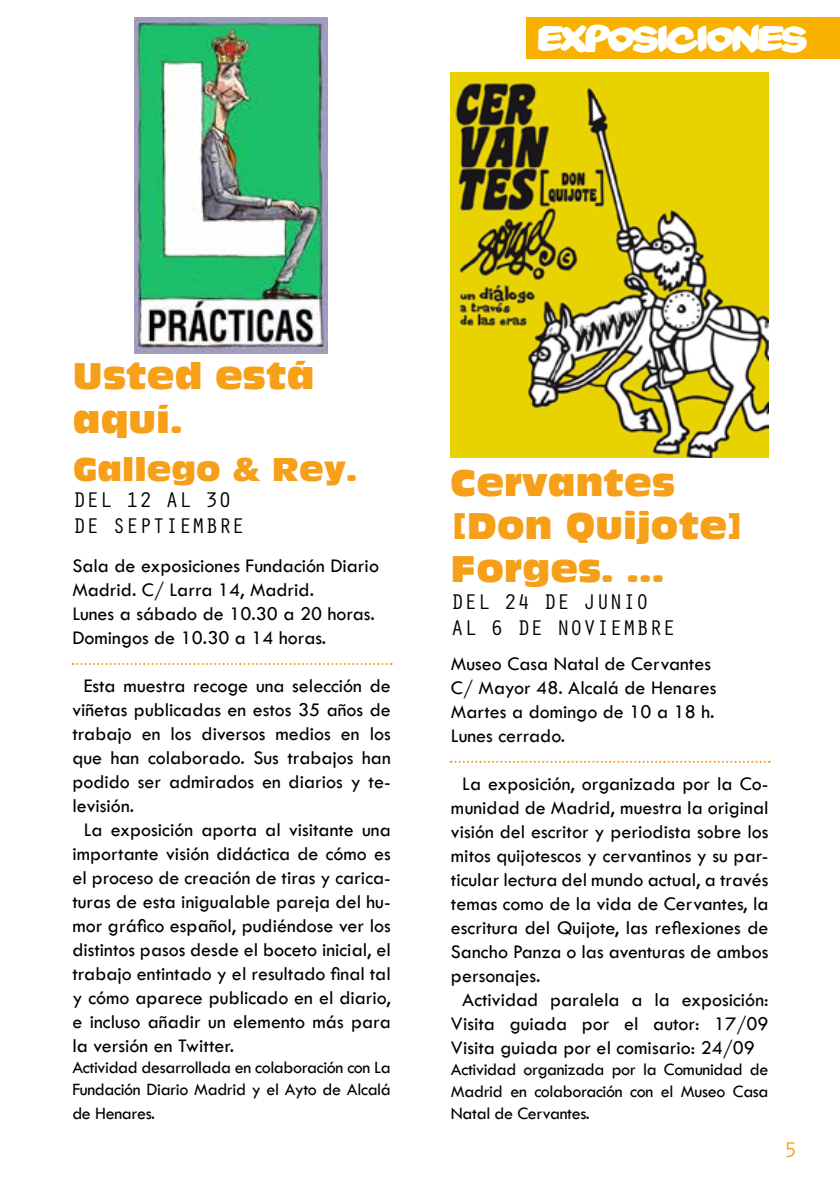
<style>
.page{position:relative;width:840px;height:1191px;background:#fff}
.page>*{position:absolute;margin:0;border:0;box-sizing:border-box;transform-origin:0 0}
.t1{font:36px/43.2px "Antique Olive Compact";color:#f69f19}
.t2{font:36px "Yard Sale";color:#fff}
.t3{font:32px "Antique Olive Compact";color:#f69f19}
.t4{font:22px/26.4px "Orator Std";color:#000}
.t5{font:22px "Orator Std";color:#f69f19}
.t6{font:20px/24px "Tw Cen";color:#000}
.t7{font:18px/21.6px "Tw Cen";letter-spacing:-.02em;color:#000}
</style>
<div class="page">
<img style="left:134px;top:17px;width:193px;height:336px">
<div style="left:526px;top:17px;width:313px;height:42px;background:#f9b100"></div>
<svg style="left:72px;top:663px;width:319px;height:2px"></svg>
<img style="left:450px;top:72px;width:318px;height:386px">
<svg style="left:450px;top:761px;width:319px;height:2px"></svg>
<h1 class="t2" style="left:538px;top:17px;width:269px">EXPOSICIONES</h1>
<h1 class="t1" style="left:73px;top:354px;width:243px">Usted está aquí.</h1>
<h2 class="t3" style="left:73px;top:449px;width:286px">Gallego &amp; Rey.</h2>
<p class="t4" style="left:73px;top:485px;width:173px">DEL 12 AL 30<br>DE SEPTIEMBRE</p>
<p class="t6" style="left:72px;top:553px;width:308px">Sala de exposiciones Fundación Diario<br>Madrid. C/ Larra 14, Madrid.<br>Lunes a sábado de 10.30 a 20 horas.<br>Domingos de 10.30 a 14 horas.</p>
<p class="t6" style="left:84px;top:673px;width:308px">Esta muestra recoge una selección de</p>
<p class="t6" style="left:72px;top:697px;width:320px">viñetas publicadas en estos 35 años de</p>
<p class="t6" style="left:72px;top:721px;width:320px">trabajo en los diversos medios en los</p>
<p class="t6" style="left:72px;top:745px;width:320px">que han colaborado. Sus trabajos han</p>
<p class="t6" style="left:72px;top:769px;width:320px">podido ser admirados en diarios y te-</p>
<p class="t6" style="left:72px;top:793px;width:63px">levisión.</p>
<p class="t6" style="left:84px;top:817px;width:308px">La exposición aporta al visitante una</p>
<p class="t6" style="left:72px;top:841px;width:319px">importante visión didáctica de cómo es</p>
<p class="t6" style="left:72px;top:865px;width:319px">el proceso de creación de tiras y carica-</p>
<p class="t6" style="left:72px;top:889px;width:320px">turas de esta inigualable pareja del hu-</p>
<p class="t6" style="left:72px;top:913px;width:320px">mor gráfico español, pudiéndose ver los</p>
<p class="t6" style="left:72px;top:937px;width:319px">distintos pasos desde el boceto inicial, el</p>
<p class="t6" style="left:72px;top:961px;width:320px">trabajo entintado y el resultado final tal</p>
<p class="t6" style="left:72px;top:985px;width:320px">y cómo aparece publicado en el diario,</p>
<p class="t6" style="left:72px;top:1009px;width:319px">e incluso añadir un elemento más para</p>
<p class="t6" style="left:72px;top:1033px;width:163px">la versión en Twitter.</p>
<p class="t7" style="left:72px;top:1056px;width:320px">Actividad desarrollada en colaboración con La<br>Fundación Diario Madrid y el Ayto de Alcalá</p>
<p class="t7" style="left:72px;top:1102px;width:84px">de Henares.</p>
<h1 class="t1" style="left:450px;top:461px;width:294px">Cervantes [Don Quijote]<br>Forges. ...</h1>
<p class="t4" style="left:450px;top:587px;width:226px">DEL 24 DE JUNIO<br>AL 6 DE NOVIEMBRE</p>
<p class="t6" style="left:450px;top:651px;width:267px">Museo Casa Natal de Cervantes<br>C/ Mayor 48. Alcalá de Henares<br>Martes a domingo de 10 a 18 h.<br>Lunes cerrado.</p>
<p class="t6" style="left:462px;top:771px;width:307px">La exposición, organizada por la Co-</p>
<p class="t6" style="left:450px;top:795px;width:319px">munidad de Madrid, muestra la original</p>
<p class="t6" style="left:450px;top:819px;width:319px">visión del escritor y periodista sobre los</p>
<p class="t6" style="left:450px;top:843px;width:319px">mitos quijotescos y cervantinos y su par-</p>
<p class="t6" style="left:450px;top:867px;width:319px">ticular lectura del mundo actual, a través</p>
<p class="t6" style="left:450px;top:891px;width:319px">temas como de la vida de Cervantes, la</p>
<p class="t6" style="left:450px;top:915px;width:319px">escritura del Quijote, las reflexiones de</p>
<p class="t6" style="left:450px;top:939px;width:319px">Sancho Panza o las aventuras de ambos</p>
<p class="t6" style="left:450px;top:963px;width:91px">personajes.</p>
<p class="t6" style="left:462px;top:987px;width:307px">Actividad paralela a la exposición:</p>
<p class="t6" style="left:450px;top:1011px;width:319px">Visita guiada por el autor: 17/09</p>
<p class="t6" style="left:450px;top:1035px;width:305px">Visita guiada por el comisario: 24/09</p>
<p class="t7" style="left:450px;top:1059px;width:319px;text-align:justify">Actividad organizada por la Comunidad de Madrid en colaboración con el Museo Casa Natal de Cervantes.</p>
<p class="t5" style="left:783px;top:1134px;width:15px">5</p>
</div>
